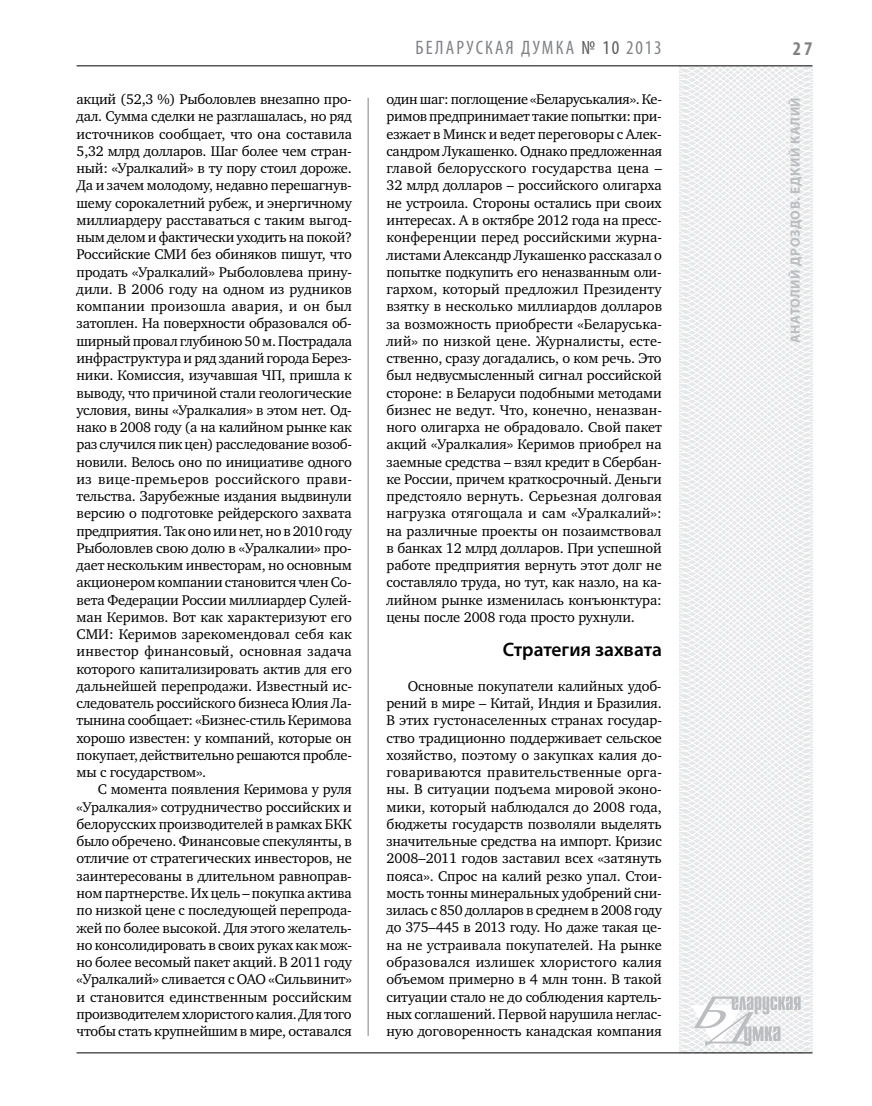
<style>
.page{position:relative;width:872px;height:1106px;background:#fff}
.page>*{position:absolute;margin:0;border:0;box-sizing:border-box;transform-origin:0 0}
.t1{font:condensed 19.5px "Myriad Pro";letter-spacing:.105em;color:#808285}
.t2{font:600 19.5px "Myriad Pro";letter-spacing:-.005em;color:#000}
.t3{font:700 condensed 19.5px "Myriad Pro";color:#808285}
.t4{font:14.4px/17.2px "Charter C";letter-spacing:-.015em;color:#000;text-align:justify}
.t5{font:700 13.5px "Myriad Pro";letter-spacing:.04em;color:#bcbdc0}
.s1{color:#58595b}
</style>
<div class="page">
<hr style="left:368px;top:98px;width:1px;height:938px;background:#808285">
<svg style="left:621px;top:65px;width:192px;height:989px"></svg>
<svg style="left:691px;top:996px;width:109px;height:53px"></svg>
<hr style="left:77px;top:65px;width:735px;height:1px;background:#000">
<hr style="left:77px;top:1052px;width:735px;height:1px;background:#000">
<p class="t4" style="left:77px;top:91px;width:277px">акций (52,3 %) Рыболовлев внезапно про&shy;дал. Сумма сделки не разглашалась, но ряд источников сообщает, что она составила 5,32 млрд долларов. Шаг более чем стран&shy;ный: «Уралкалий» в ту пору стоил дороже.<br>Да и зачем молодому, недавно перешагнув&shy;шему сорокалетний рубеж, и энергичному миллиардеру расставаться с таким выгод&shy;ным делом и фактически уходить на покой?<br>Российские СМИ без обиняков пишут, что продать «Уралкалий» Рыболовлева прину&shy;дили. В 2006 году на одном из рудников компании произошла авария, и он был затоплен. На поверхности образовался об&shy;ширный провал глубиною 50 м. Пострадала инфраструктура и ряд зданий города Берез&shy;ники. Комиссия, изучавшая ЧП, пришла к выводу, что причиной стали геологические условия, вины «Уралкалия» в этом нет. Од&shy;нако в 2008 году (а на калийном рынке как раз случился пик цен) расследование возоб&shy;новили. Велось оно по инициативе одного из вице-премьеров российского прави&shy;тельства. Зарубежные издания выдвинули версию о подготовке рейдерского захвата предприятия. Так оно или нет, но в 2010 году Рыболовлев свою долю в «Уралкалии» про&shy;дает нескольким инвесторам, но основным акционером компании становится член Со&shy;вета Федерации России миллиардер Сулей&shy;ман Керимов. Вот как характеризуют его СМИ: Керимов зарекомендовал себя как инвестор финансовый, основная задача которого капитализировать актив для его дальнейшей перепродажи. Известный ис&shy;следователь российского бизнеса Юлия Ла&shy;тынина сообщает: «Бизнес-стиль Керимова хорошо известен: у компаний, которые он покупает, действительно решаются пробле&shy;мы с государством».</p>
<p class="t4" style="left:77px;top:781px;width:277px;text-indent:21px">С момента появления Керимова у руля «Уралкалия» сотрудничество российских и белорусских производителей в рамках БКК было обречено. Финансовые спекулянты, в отличие от стратегических инвесторов, не заинтересованы в длительном равноправ&shy;ном партнерстве. Их цель – покупка актива по низкой цене с последующей перепрода&shy;жей по более высокой. Для этого желатель&shy;но консолидировать в своих руках как мож&shy;но более весомый пакет акций. В 2011 году «Уралкалий» сливается с ОАО «Сильвинит» и становится единственным российским производителем хлористого калия. Для того чтобы стать крупнейшим в мире, оставался</p>
<h1 class="t1" style="left:415px;top:36px;width:21px">БЕЛАР</h1>
<h1 class="t1" style="left:466px;top:36px;width:197px">УСКАЯ ДУМКА <span class="s1">№ 10</span> 2013</h1>
<h1 class="t3" style="left:793px;top:37px;width:21px">27</h1>
<p class="t4" style="left:386px;top:91px;width:277px">один шаг: поглощение «Беларуськалия». Ке&shy;римов предпринимает такие попытки: при&shy;езжает в Минск и ведет переговоры с Алек&shy;сандром Лукашенко. Однако предложенная главой белорусского государства цена – 32 млрд долларов – российского олигарха не устроила. Стороны остались при своих интересах. А в октябре 2012 года на пресс&shy;конференции перед российскими журна&shy;листами Александр Лукашенко рассказал о попытке подкупить его неназванным оли&shy;гархом, который предложил Президенту взятку в несколько миллиардов долларов за возможность приобрести «Беларуська&shy;лий» по низкой цене. Журналисты, есте&shy;ственно, сразу догадались, о ком речь. Это был недвусмысленный сигнал российской стороне: в Беларуси подобными методами бизнес не ведут. Что, конечно, неназван&shy;ного олигарха не обрадовало. Свой пакет акций «Уралкалия» Керимов приобрел на заемные средства – взял кредит в Сбербан&shy;ке России, причем краткосрочный. Деньги предстояло вернуть. Серьезная долговая нагрузка отягощала и сам «Уралкалий»: на различные проекты он позаимствовал в банках 12 млрд долларов. При успешной работе предприятия вернуть этот долг не составляло труда, но тут, как назло, на ка&shy;лийном рынке изменилась конъюнктура: цены после 2008 года просто рухнули.</p>
<h1 class="t2" style="left:503px;top:637px;width:160px">Стратегия захвата</h1>
<p class="t4" style="left:386px;top:677px;width:277px;text-indent:21px">Основные покупатели калийных удоб&shy;рений в мире – Китай, Индия и Бразилия.<br>В этих густонаселенных странах государ&shy;ство традиционно поддерживает сельское хозяйство, поэтому о закупках калия до&shy;говариваются правительственные орга&shy;ны. В ситуации подъема мировой эконо&shy;мики, который наблюдался до 2008 года, бюджеты государств позволяли выделять значительные средства на импорт. Кризис 2008–2011 годов заставил всех «затянуть пояса». Спрос на калий резко упал. Стои&shy;мость тонны минеральных удобрений сни&shy;зилась с 850 долларов в среднем в 2008 году до 375–445 в 2013 году. Но даже такая це&shy;на не устраивала покупателей. На рынке образовался излишек хлористого калия объемом примерно в 4 млн тонн. В такой ситуации стало не до соблюдения картель&shy;ных соглашений. Первой нарушила неглас&shy;ную договоренность канадская компания</p>
<p class="t5" style="left:786px;top:343px;width:247px;rotate:-90deg">Анатолий ДРОЗДОВ. Едкий калий</p>
</div>
